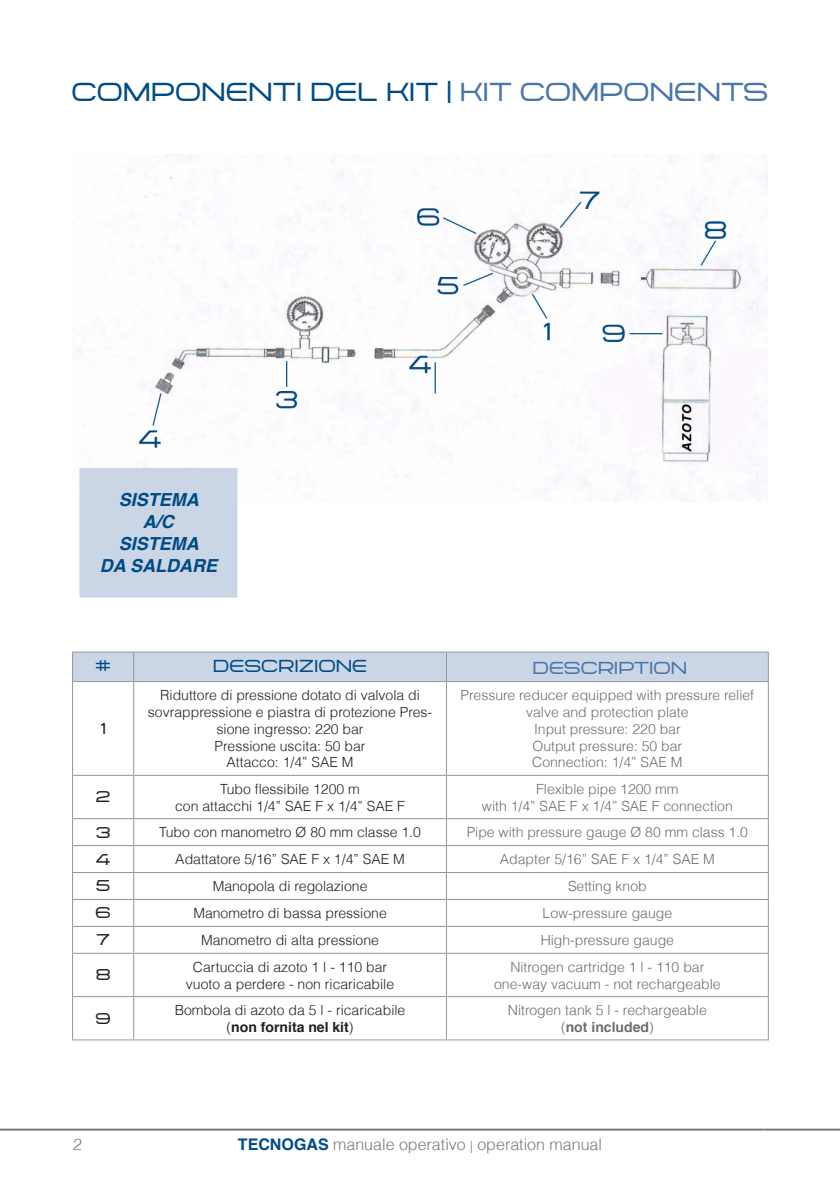
<style>
.page{position:relative;width:840px;height:1191px;background:#fff}
.page>*{position:absolute;margin:0;border:0;box-sizing:border-box;transform-origin:0 0}
.t1{font:30px "PIGARNOSNEUE";color:#004b84}
.t2{font:20px "PIGARNOSNEUE";color:#004b84}
.t3{font:20px "PIGARNOSNEUE";color:#4a75a7}
.t4{font:italic 700 18px "Helvetica";color:#004b84}
.t5{font:18px "PIGARNOSNEUE";color:#231f20}
.t6{font:18px "PIGARNOSNEUE";color:#004b84}
.t7{font:300 16px "Helvetica";color:#76787b}
.t8{font:300 14px/16.8px "Helvetica";color:#231f20;text-align:center}
.t9{font:300 14px/16.8px "Helvetica";color:#6c6d70;text-align:center}
.t10{font:700 14px "Helvetica";color:#231f20}
.t11{font:700 14px "Helvetica";color:#6c6d70}
.s1{color:#4a75a7}
.s2{font-weight:300}
.s3{font-weight:700;color:#004b84}
.s4{font-size:12px}
</style>
<div class="page">
<hr style="left:0;top:1128px;width:764px;height:2px;background:#76787b">
<hr style="left:764px;top:1128px;width:75px;height:2px;background:#76787b">
<hr style="left:72px;top:651px;width:62px;height:1px;background:#939598">
<hr style="left:134px;top:651px;width:312px;height:1px;background:#939598">
<hr style="left:446px;top:651px;width:322px;height:1px;background:#939598">
<div style="left:72px;top:652px;width:696px;height:29px;background:#cad5e6"></div>
<hr style="left:72px;top:681px;width:62px;height:1px;background:#939598">
<hr style="left:72px;top:682px;width:1px;height:93px;background:#939598">
<hr style="left:134px;top:681px;width:312px;height:1px;background:#939598">
<hr style="left:133px;top:682px;width:1px;height:93px;background:#939598">
<hr style="left:446px;top:681px;width:322px;height:1px;background:#939598">
<hr style="left:445px;top:682px;width:1px;height:93px;background:#939598">
<hr style="left:767px;top:682px;width:1px;height:93px;background:#939598">
<hr style="left:72px;top:775px;width:62px;height:1px;background:#939598">
<hr style="left:72px;top:776px;width:1px;height:42px;background:#939598">
<hr style="left:134px;top:775px;width:312px;height:1px;background:#939598">
<hr style="left:133px;top:776px;width:1px;height:42px;background:#939598">
<hr style="left:446px;top:775px;width:322px;height:1px;background:#939598">
<hr style="left:445px;top:776px;width:1px;height:42px;background:#939598">
<hr style="left:767px;top:776px;width:1px;height:42px;background:#939598">
<hr style="left:72px;top:818px;width:62px;height:1px;background:#939598">
<hr style="left:134px;top:818px;width:312px;height:1px;background:#939598">
<hr style="left:446px;top:818px;width:322px;height:1px;background:#939598">
<hr style="left:72px;top:845px;width:62px;height:1px;background:#939598">
<hr style="left:134px;top:845px;width:312px;height:1px;background:#939598">
<hr style="left:446px;top:845px;width:322px;height:1px;background:#939598">
<hr style="left:72px;top:872px;width:62px;height:1px;background:#939598">
<hr style="left:134px;top:872px;width:312px;height:1px;background:#939598">
<hr style="left:446px;top:872px;width:322px;height:1px;background:#939598">
<hr style="left:72px;top:899px;width:62px;height:1px;background:#939598">
<hr style="left:134px;top:899px;width:312px;height:1px;background:#939598">
<hr style="left:446px;top:899px;width:322px;height:1px;background:#939598">
<hr style="left:72px;top:926px;width:62px;height:1px;background:#939598">
<svg style="left:72px;top:819px;width:1px;height:133px"></svg>
<hr style="left:134px;top:926px;width:312px;height:1px;background:#939598">
<svg style="left:133px;top:819px;width:1px;height:133px"></svg>
<hr style="left:446px;top:926px;width:322px;height:1px;background:#939598">
<svg style="left:767px;top:819px;width:1px;height:133px"></svg>
<hr style="left:72px;top:952px;width:62px;height:1px;background:#939598">
<hr style="left:72px;top:953px;width:1px;height:43px;background:#939598">
<hr style="left:134px;top:952px;width:312px;height:1px;background:#939598">
<hr style="left:133px;top:953px;width:1px;height:43px;background:#939598">
<hr style="left:446px;top:952px;width:322px;height:1px;background:#939598">
<hr style="left:445px;top:953px;width:1px;height:43px;background:#939598">
<hr style="left:767px;top:953px;width:1px;height:43px;background:#939598">
<hr style="left:72px;top:996px;width:62px;height:1px;background:#939598">
<hr style="left:72px;top:997px;width:1px;height:42px;background:#939598">
<hr style="left:134px;top:996px;width:312px;height:1px;background:#939598">
<hr style="left:133px;top:997px;width:1px;height:42px;background:#939598">
<hr style="left:446px;top:996px;width:322px;height:1px;background:#939598">
<hr style="left:445px;top:997px;width:1px;height:42px;background:#939598">
<hr style="left:767px;top:997px;width:1px;height:42px;background:#939598">
<hr style="left:72px;top:1039px;width:62px;height:1px;background:#939598">
<hr style="left:134px;top:1039px;width:312px;height:1px;background:#939598">
<hr style="left:446px;top:1039px;width:322px;height:1px;background:#939598">
<img style="left:79px;top:155px;width:688px;height:347px">
<div style="left:79px;top:468px;width:158px;height:129px;background:#cad5e6"></div>
<p class="t1" style="left:71px;top:78px;width:698px">COMPONENTI DEL KIT | <span class="s1">KIT COMPONENTS</span></p>
<p class="t4" style="left:119px;top:485px;width:82px">SISTEMA</p>
<p class="t4" style="left:143px;top:507px;width:32px">A/C</p>
<p class="t4" style="left:119px;top:529px;width:82px">SISTEMA</p>
<p class="t4" style="left:100px;top:551px;width:119px">DA SALDARE</p>
<p class="t6" style="left:95px;top:657px;width:17px">#</p>
<p class="t2" style="left:213px;top:657px;width:156px">DESCRIZIONE</p>
<p class="t3" style="left:532px;top:658px;width:156px">DESCRIPTION</p>
<p class="t5" style="left:100px;top:720px;width:7px">1</p>
<p class="t5" style="left:96px;top:789px;width:16px">2</p>
<p class="t8" style="left:148px;top:686px;width:285px">Riduttore di pressione dotato di valvola di sovrappressione e piastra di protezione Pres&shy;sione ingresso: 220 bar</p>
<p class="t8" style="left:214px;top:737px;width:152px">Pressione uscita: 50 bar<br>Attacco: 1/4” SAE M</p>
<p class="t8" style="left:220px;top:780px;width:141px">Tubo flessibile 1200 m</p>
<p class="t8" style="left:175px;top:797px;width:231px">con attacchi 1/4” SAE F x 1/4” SAE F</p>
<p class="t9" style="left:460px;top:686px;width:295px">Pressure reducer equipped with pressure relief valve and protection plate<br>Input pressure: 220 bar</p>
<p class="t9" style="left:532px;top:737px;width:151px">Output pressure: 50 bar</p>
<p class="t9" style="left:532px;top:754px;width:152px">Connection: 1/4” SAE M</p>
<p class="t9" style="left:536px;top:780px;width:144px">Flexible pipe 1200 mm</p>
<p class="t9" style="left:481px;top:797px;width:252px">with 1/4” SAE F x 1/4” SAE F connection</p>
<p class="t5" style="left:96px;top:824px;width:16px">3</p>
<p class="t8" style="left:159px;top:824px;width:263px">Tubo con manometro Ø 80 mm classe 1.0</p>
<p class="t9" style="left:466px;top:824px;width:283px">Pipe with pressure gauge Ø 80 mm class 1.0</p>
<p class="t5" style="left:96px;top:851px;width:16px">4</p>
<p class="t8" style="left:175px;top:850px;width:231px">Adattatore 5/16” SAE F x 1/4” SAE M</p>
<p class="t9" style="left:499px;top:850px;width:216px">Adapter 5/16” SAE F x 1/4” SAE M</p>
<p class="t5" style="left:96px;top:878px;width:16px">5</p>
<p class="t8" style="left:212px;top:877px;width:156px">Manopola di regolazione</p>
<p class="t9" style="left:567px;top:877px;width:80px">Setting knob</p>
<p class="t5" style="left:95px;top:904px;width:17px">6</p>
<p class="t8" style="left:193px;top:904px;width:195px">Manometro di bassa pressione</p>
<p class="t9" style="left:542px;top:904px;width:131px">Low-pressure gauge</p>
<p class="t5" style="left:96px;top:931px;width:15px">7</p>
<p class="t8" style="left:201px;top:931px;width:179px">Manometro di alta pressione</p>
<p class="t9" style="left:540px;top:931px;width:135px">High-pressure gauge</p>
<p class="t5" style="left:96px;top:966px;width:16px">8</p>
<p class="t8" style="left:186px;top:958px;width:210px">Cartuccia di azoto 1 l - 110 bar vuoto a perdere - non ricaricabile</p>
<p class="t9" style="left:510px;top:958px;width:195px">Nitrogen cartridge 1 l - 110 bar</p>
<p class="t9" style="left:494px;top:975px;width:228px">one-way vacuum - not rechargeable</p>
<p class="t5" style="left:95px;top:1010px;width:17px">9</p>
<p class="t8" style="left:175px;top:1001px;width:232px">Bombola di azoto da 5 l - ricaricabile</p>
<p class="t10" style="left:226px;top:1015px;width:128px"><span class="s2">(</span>non fornita nel kit<span class="s2">)</span></p>
<p class="t9" style="left:507px;top:1001px;width:200px">Nitrogen tank 5 l - rechargeable</p>
<p class="t11" style="left:560px;top:1015px;width:94px"><span class="s2">(</span>not included<span class="s2">)</span></p>
<p class="t7" style="left:73px;top:1134px;width:10px">2</p>
<p class="t7" style="left:238px;top:1134px;width:365px"><span class="s3">TECNOGAS</span> manuale operativo <span class="s4">|</span> operation manual</p>
</div>
